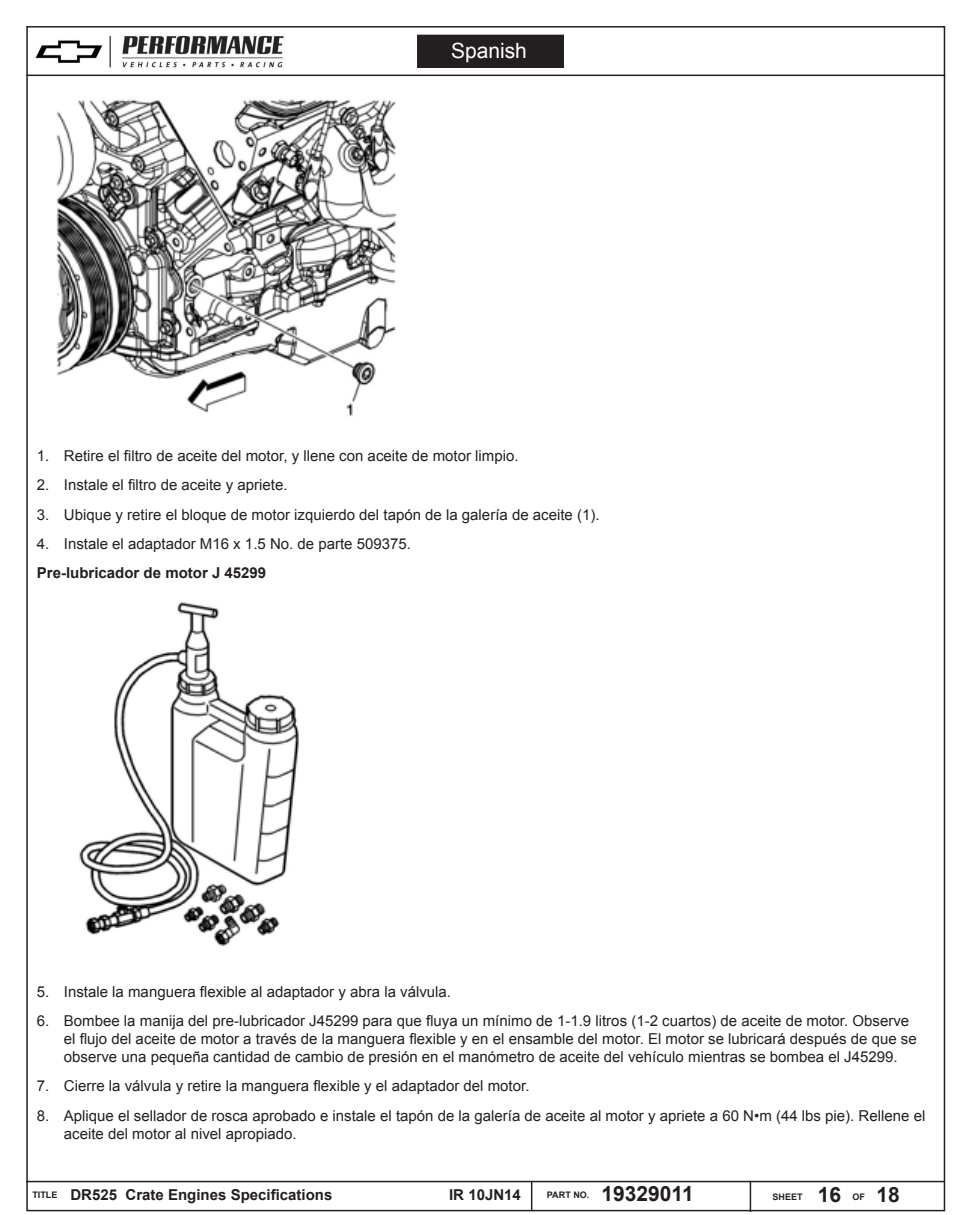
<style>
.page{position:relative;width:971px;height:1215px;background:#fff}
.page>*{position:absolute;margin:0;border:0;box-sizing:border-box;transform-origin:0 0}
.t1{font:700 21px "Arial";color:#231f20}
.t2{font:21px "Arial";color:#fff}
.list_numbered{font:15px/18px "Arial";color:#231f20}
.para_text_bold{font:700 15px "Arial";color:#231f20}
.t3{font:700 9px "Arial";color:#231f20}
</style>
<div class="page">
<hr style="left:26px;top:1180px;width:918px;height:2px;background:#231f20">
<hr style="left:530px;top:1180px;width:2px;height:31px;background:#231f20">
<hr style="left:749px;top:1180px;width:1px;height:32px;background:#231f20">
<hr style="left:26px;top:75px;width:918px;height:1px;background:#231f20">
<img style="left:35px;top:35px;width:249px;height:33px">
<div style="left:417px;top:35px;width:146px;height:32px;background:#231f20"></div>
<div style="left:417px;top:35px;width:146px;height:33px;border:2px solid #231f20"></div>
<img style="left:56px;top:99px;width:341px;height:318px">
<img style="left:79px;top:602px;width:220px;height:345px">
<h1 class="t2" style="left:451px;top:37px;width:77px">Spanish</h1>
<p class="list_numbered" style="left:37px;top:447px;width:483px">1. Retire el filtro de aceite del motor, y llene con aceite de motor limpio.</p>
<p class="list_numbered" style="left:37px;top:476px;width:252px">2. Instale el filtro de aceite y apriete.</p>
<p class="list_numbered" style="left:37px;top:505px;width:564px">3. Ubique y retire el bloque de motor izquierdo del tapón de la galería de aceite (1).</p>
<p class="list_numbered" style="left:37px;top:535px;width:375px">4. Instale el adaptador M16 x 1.5 No. de parte 509375.</p>
<p class="para_text_bold" style="left:37px;top:563px;width:231px">Pre-lubricador de motor J 45299</p>
<p class="list_numbered" style="left:37px;top:982px;width:415px">5. Instale la manguera flexible al adaptador y abra la válvula.</p>
<p class="list_numbered" style="left:64px;top:1012px;width:854px;text-indent:-27px">6. Bombee la manija del pre-lubricador J45299 para que fluya un mínimo de 1-1.9 litros (1-2 cuartos) de aceite de motor. Observe el flujo del aceite de motor a través de la manguera flexible y en el ensamble del motor. El motor se lubricará después de que se observe una pequeña cantidad de cambio de presión en el manómetro de aceite del vehículo mientras se bombea el J45299.</p>
<p class="list_numbered" style="left:37px;top:1077px;width:494px">7. Cierre la válvula y retire la manguera flexible y el adaptador del motor.</p>
<p class="list_numbered" style="left:64px;top:1106px;width:862px;text-indent:-27px">8. Aplique el sellador de rosca aprobado e instale el tapón de la galería de aceite al motor y apriete a 60 N•m (44 lbs pie). Rellene el aceite del motor al nivel apropiado.</p>
<p class="para_text_bold" style="left:32px;top:1185px;width:301px"><sup>TITLE</sup> DR525 Crate Engines Specifications</p>
<p class="para_text_bold" style="left:449px;top:1185px;width:73px">IR 10JN14</p>
<p class="t3" style="left:546px;top:1188px;width:44px">PART NO.</p>
<h1 class="t1" style="left:601px;top:1179px;width:94px">19329011</h1>
<p class="t3" style="left:772px;top:1191px;width:32px">SHEET</p>
<p class="t3" style="left:852px;top:1191px;width:14px">OF</p>
<h1 class="t1" style="left:817px;top:1181px;width:25px">16</h1>
<h1 class="t1" style="left:876px;top:1181px;width:25px">18</h1>
</div>
